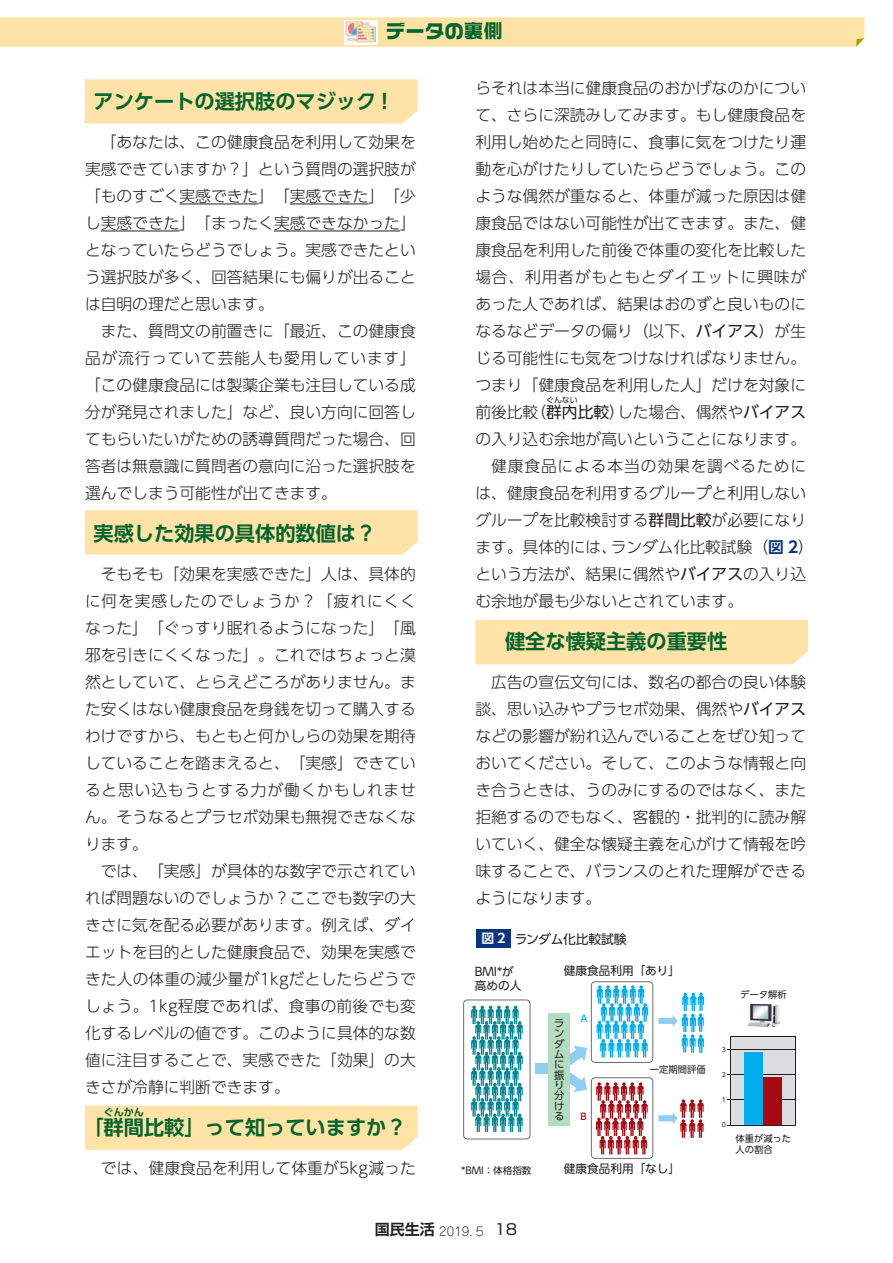
<style>
.page{position:relative;width:893px;height:1263px;background:#fff}
.page>*{position:absolute;margin:0;border:0;box-sizing:border-box;transform-origin:0 0}
.t1{font:700 20.25px "UD Shin Go Pro De";color:#00652e}
.t2{font:19.5px "True Logo Jr Extra RKSJ H";color:#00652e}
.t3{font:300 15.75px/27px "UD Shin Go Pro";color:#231f20}
.t4{font:300 15.75px "UD Shin Go Pro";letter-spacing:.055em;color:#231f20}
.t5{font:12.75px "UD Shin Go Pro";letter-spacing:-.02em;color:#231f20}
.t6{font:300 12px "Jun 101 Pro";color:#231f20}
.t7{font:11.55px/14px "UD Shin Go Pro";color:#231f20}
.t8{font:10.35px/10.4px "UD Shin Go Pro";color:#231f20}
.t9{font:700 10.05px "UD Shin Go Pro De";color:#00652e}
.t10{font:9.6px "UD Shin Go Pro";color:#231f20}
.t11{font:9.3px/11.1px "UD Shin Go Pro";color:#231f20}
.t12{font:500 9.3px "UD Shin Go Pro";color:#00aeef}
.t13{font:500 9.3px "UD Shin Go Pro";color:#a70a12}
.t14{font:7.8px "UD Shin Go Pro";color:#231f20}
.t15{font:6.45px "UD Shin Go Pro";color:#231f20}
.s1{font-weight:400}
.s2{font-family:"UD Shin Go Pro De";font-weight:700;color:#08357c}
.s3{font-family:"UD Shin Go Pro De";font-weight:700;color:#fff}
.s4{font-family:"Shin Go Pro De";font-weight:700;font-size:15px}
.s5{font-family:"Shin Go Pro";font-weight:400;font-size:15px}
</style>
<div class="page">
<svg style="left:0;top:17px;width:864px;height:30px;background:#fee2a6"></svg>
<div style="left:344px;top:20px;width:34px;height:24px;background:linear-gradient(to bottom,#fff,#fff)"></div>
<img style="left:346px;top:20px;width:30px;height:23px">
<div style="left:85px;top:79px;width:333px;height:45px;background:#ffe2a5"></div>
<div style="left:85px;top:510px;width:333px;height:44px;background:#ffe2a5"></div>
<div style="left:85px;top:1106px;width:333px;height:44px;background:#ffe2a5"></div>
<div style="left:475px;top:620px;width:333px;height:44px;background:#ffe2a5"></div>
<hr style="left:180px;top:204px;width:78px;height:1px;background:#231f20">
<hr style="left:290px;top:204px;width:79px;height:1px;background:#231f20">
<hr style="left:101px;top:231px;width:79px;height:1px;background:#231f20">
<hr style="left:274px;top:231px;width:126px;height:1px;background:#231f20">
<div style="left:731px;top:1036px;width:64px;height:89px;background:#dcdddf"></div>
<hr style="left:730px;top:1036px;width:65px;height:1px;background:#231f20">
<hr style="left:728px;top:1100px;width:67px;height:1px;background:#231f20">
<hr style="left:728px;top:1074px;width:67px;height:1px;background:#231f20">
<hr style="left:728px;top:1049px;width:67px;height:1px;background:#231f20">
<hr style="left:795px;top:1036px;width:1px;height:90px;background:#231f20">
<hr style="left:730px;top:1036px;width:1px;height:89px;background:#231f20">
<div style="left:745px;top:1052px;width:18px;height:73px;background:#00aeef"></div>
<div style="left:763px;top:1077px;width:18px;height:48px;background:#a70a12"></div>
<svg style="left:570px;top:1046px;width:17px;height:46px"></svg>
<div style="left:535px;top:1063px;width:26px;height:10px;background:#8fcef1"></div>
<div style="left:548px;top:1013px;width:22px;height:113px;background:#b3dcc0"></div>
<svg style="left:471px;top:1005px;width:52px;height:127px"></svg>
<img style="left:747px;top:1004px;width:33px;height:22px">
<svg style="left:597px;top:985px;width:51px;height:72px"></svg>
<svg style="left:596px;top:1082px;width:52px;height:72px"></svg>
<svg style="left:658px;top:1099px;width:46px;height:39px"></svg>
<svg style="left:658px;top:992px;width:46px;height:61px"></svg>
<div style="left:463px;top:999px;width:67px;height:140px;border:1px solid #6c6d70;border-radius:4px"></div>
<div style="left:591px;top:981px;width:62px;height:82px;border:1px solid #6c6d70;border-radius:4px"></div>
<div style="left:591px;top:1077px;width:62px;height:82px;border:1px solid #6c6d70;border-radius:4px"></div>
<hr style="left:728px;top:1125px;width:67px;height:1px;background:#231f20">
<div style="left:476px;top:929px;width:35px;height:19px;background:#08357c"></div>
<p class="t2" style="left:386px;top:21px;width:119px">データの裏側</p>
<p class="t1" style="left:94px;top:85px;width:295px">アンケートの選択肢のマジック !</p>
<p class="t3" style="left:85px;top:128px;width:332px">　「あなたは、この健康食品を利用して効果を実感できていますか？」という質問の選択肢が「ものすごく実感できた」「実感できた」「少し実感できた」「まったく実感できなかった」となっていたらどうでしょう。実感できたという選択肢が多く、回答結果にも偏りが出ることは自明の理だと思います。<br>　また、質問文の前置きに「最近、この健康食品が流行っていて芸能人も愛用しています」「この健康食品には製薬企業も注目している成分が発見されました」など、良い方向に回答してもらいたいがための誘導質問だった場合、回答者は無意識に質問者の意向に沿った選択肢を選んでしまう可能性が出てきます。</p>
<p class="t1" style="left:94px;top:517px;width:284px">実感した効果の具体的数値は？</p>
<p class="t3" style="left:85px;top:560px;width:332px">　そもそも「効果を実感できた」人は、具体的に何を実感したのでしょうか？「疲れにくくなった」「ぐっすり眠れるようになった」「風邪を引きにくくなった」。これではちょっと漠然としていて、とらえどころがありません。また安くはない健康食品を身銭を切って購入するわけですから、もともと何かしらの効果を期待していることを踏まえると、「実感」できていると思い込もうとする力が働くかもしれません。そうなるとプラセボ効果も無視できなくなります。<br>　では、「実感」が具体的な数字で示されていれば問題ないのでしょうか？ここでも数字の大きさに気を配る必要があります。例えば、ダイエットを目的とした健康食品で、効果を実感できた人の体重の減少量が1kgだとしたらどうでしょう。1kg程度であれば、食事の前後でも変化するレベルの値です。このように具体的な数値に注目することで、実感できた「効果」の大きさが冷静に判断できます。</p>
<p class="t1" style="left:83px;top:1111px;width:325px">「群間比較」って知っていますか？</p>
<p class="t9" style="left:104px;top:1104px;width:42px">ぐんかん</p>
<p class="t3" style="left:85px;top:1154px;width:332px">　では、健康食品を利用して体重が5kg減った</p>
<p class="t3" style="left:475px;top:74px;width:332px;text-align:justify">らそれは本当に健康食品のおかげなのかについて、さらに深読みしてみます。もし健康食品を利用し始めたと同時に、食事に気をつけたり運動を心がけたりしていたらどうでしょう。このような偶然が重なると、体重が減った原因は健康食品ではない可能性が出てきます。また、健康食品を利用した前後で体重の変化を比較した場合、利用者がもともとダイエットに興味があった人であれば、結果はおのずと良いものになるなどデータの偏り（以下、<span class="s1">バイアス</span>）が生じる可能性にも気をつけなければなりません。つまり「健康食品を利用した人」だけを対象に前後比較（<span class="s1">群内比較</span>）した場合、偶然や<span class="s1">バイアス</span></p>
<p class="t14" style="left:546px;top:394px;width:33px">ぐんない</p>
<p class="t3" style="left:475px;top:425px;width:332px">の入り込む余地が高いということになります。</p>
<p class="t4" style="left:491px;top:453px;width:317px">健康食品による本当の効果を調べるために</p>
<p class="t3" style="left:475px;top:479px;width:332px">は、健康食品を利用するグループと利用しない</p>
<p class="t3" style="left:475px;top:506px;width:332px">グループを比較検討する<span class="s1">群間比較</span>が必要になり</p>
<p class="t3" style="left:475px;top:533px;width:340px">ます。具体的には、ランダム化比較試験（<span class="s2">図 2</span>）</p>
<p class="t3" style="left:475px;top:560px;width:332px">という方法が、結果に偶然や<span class="s1">バイアス</span>の入り込</p>
<p class="t3" style="left:475px;top:587px;width:269px">む余地が最も少ないとされています。</p>
<p class="t1" style="left:505px;top:625px;width:224px">健全な懐疑主義の重要性</p>
<p class="t3" style="left:475px;top:668px;width:332px;text-align:justify">　広告の宣伝文句には、数名の都合の良い体験談、思い込みやプラセボ効果、偶然や<span class="s1">バイアス</span>などの影響が紛れ込んでいることをぜひ知っておいてください。そして、このような情報と向き合うときは、うのみにするのではなく、また拒絶するのでもなく、客観的・批判的に読み解いていく、健全な懐疑主義を心がけて情報を吟味することで、バランスのとれた理解ができるようになります。</p>
<p class="t5" style="left:481px;top:928px;width:147px"><span class="s3">図 2</span> ランダム化比較試験</p>
<p class="t7" style="left:475px;top:965px;width:48px">BMI*が高めの人</p>
<p class="t10" style="left:461px;top:1162px;width:72px">*BMI：体格指数</p>
<p class="t7" style="left:564px;top:964px;width:118px">健康食品利用「あり」</p>
<p class="t8" style="left:554px;top:1018px;width:12px">ランダムに振り分ける</p>
<p class="t12" style="left:580px;top:1011px;width:9px">A</p>
<p class="t13" style="left:580px;top:1109px;width:8px">B</p>
<p class="t11" style="left:650px;top:1063px;width:57px">一定期間評価</p>
<p class="t7" style="left:564px;top:1162px;width:118px">健康食品利用「なし」</p>
<p class="t11" style="left:740px;top:988px;width:48px">データ解析</p>
<p class="t15" style="left:722px;top:1044px;width:6px">3</p>
<p class="t15" style="left:722px;top:1069px;width:6px">2</p>
<p class="t15" style="left:722px;top:1094px;width:6px">1</p>
<p class="t15" style="left:722px;top:1119px;width:6px">0</p>
<p class="t11" style="left:735px;top:1132px;width:57px">体重が減った人の割合</p>
<p class="t6" style="left:375px;top:1221px;width:144px"><span class="s4">国民生活</span> 2019.５ <span class="s5">18</span></p>
</div>
